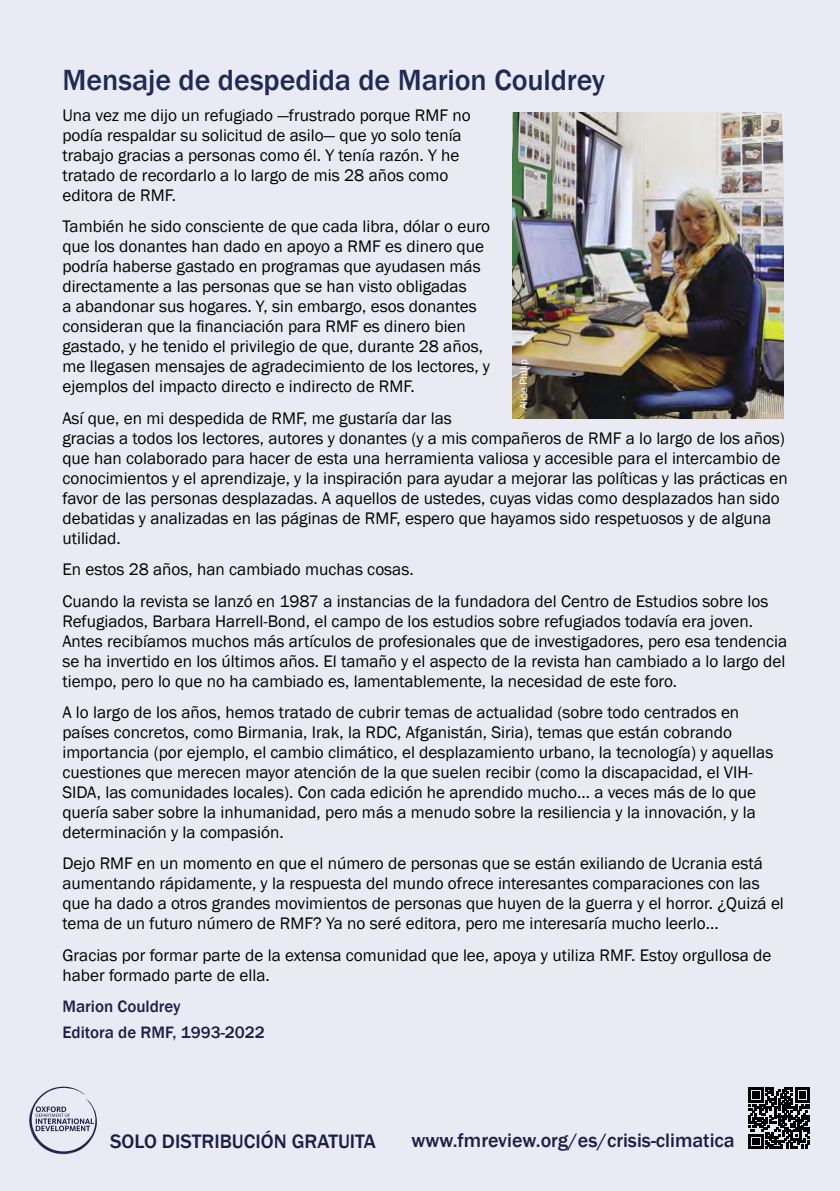
<style>
.page{position:relative;width:840px;height:1191px;background:#fff}
.page>*{position:absolute;margin:0;border:0;box-sizing:border-box;transform-origin:0 0}
.t1{font:500 30px "Franklin Gothic";letter-spacing:-.005em;color:#202b53}
.t2{font:500 20px "Franklin Gothic";color:#1c1e44}
.t3{font:17.2px/20px "Franklin Gothic";color:#000}
.t4{font:500 17px/25.8px "Franklin Gothic";color:#1c1e44}
.t5{font:11px "Franklin Gothic";color:#fff}
</style>
<div class="page">
<div style="left:0;top:0;width:839px;height:1191px;background:#eaeaf4"></div>
<img style="left:512px;top:113px;width:270px;height:305px">
<svg style="left:748px;top:1087px;width:61px;height:62px"></svg>
<svg style="left:29px;top:1086px;width:68px;height:69px"></svg>
<h1 class="t1" style="left:62px;top:61px;width:544px">Mensaje de despedida de Marion Couldrey</h1>
<p class="t3" style="left:62px;top:106px;width:409px">Una vez me dijo un refugiado —frustrado porque RMF no podía respaldar su solicitud de asilo— que yo solo tenía trabajo gracias a personas como él. Y tenía razón. Y he tratado de recordarlo a lo largo de mis 28 años como editora de RMF.</p>
<p class="t3" style="left:62px;top:217px;width:429px">También he sido consciente de que cada libra, dólar o euro que los donantes han dado en apoyo a RMF es dinero que podría haberse gastado en programas que ayudasen más directamente a las personas que se han visto obligadas<br>a abandonar sus hogares. Y, sin embargo, esos donantes consideran que la financiación para RMF es dinero bien gastado, y he tenido el privilegio de que, durante 28 años, me llegasen mensajes de agradecimiento de los lectores, y ejemplos del impacto directo e indirecto de RMF.</p>
<p class="t3" style="left:62px;top:408px;width:726px">Así que, en mi despedida de RMF, me gustaría dar las<br>gracias a todos los lectores, autores y donantes (y a mis compañeros de RMF a lo largo de los años) que han colaborado para hacer de esta una herramienta valiosa y accesible para el intercambio de conocimientos y el aprendizaje, y la inspiración para ayudar a mejorar las políticas y las prácticas en favor de las personas desplazadas. A aquellos de ustedes, cuyas vidas como desplazados han sido debatidas y analizadas en las páginas de RMF, espero que hayamos sido respetuosos y de alguna utilidad.</p>
<p class="t3" style="left:62px;top:554px;width:707px;line-height:31.4px">En estos 28 años, han cambiado muchas cosas.<br>Cuando la revista se lanzó en 1987 a instancias de la fundadora del Centro de Estudios sobre los</p>
<p class="t3" style="left:62px;top:611px;width:725px">Refugiados, Barbara Harrell-Bond, el campo de los estudios sobre refugiados todavía era joven.<br>Antes recibíamos muchos más artículos de profesionales que de investigadores, pero esa tendencia se ha invertido en los últimos años. El tamaño y el aspecto de la revista han cambiado a lo largo del tiempo, pero lo que no ha cambiado es, lamentablemente, la necesidad de este foro.</p>
<p class="t3" style="left:62px;top:702px;width:712px">A lo largo de los años, hemos tratado de cubrir temas de actualidad (sobre todo centrados en países concretos, como Birmania, Irak, la RDC, Afganistán, Siria), temas que están cobrando importancia (por ejemplo, el cambio climático, el desplazamiento urbano, la tecnología) y aquellas cuestiones que merecen mayor atención de la que suelen recibir (como la discapacidad, el VIH-SIDA, las comunidades locales). Con cada edición he aprendido mucho... a veces más de lo que quería saber sobre la inhumanidad, pero más a menudo sobre la resiliencia y la innovación, y la determinación y la compasión.</p>
<p class="t3" style="left:62px;top:854px;width:722px">Dejo RMF en un momento en que el número de personas que se están exiliando de Ucrania está aumentando rápidamente, y la respuesta del mundo ofrece interesantes comparaciones con las que ha dado a otros grandes movimientos de personas que huyen de la guerra y el horror. ¿Quizá el tema de un futuro número de RMF? Ya no seré editora, pero me interesaría mucho leerlo...</p>
<p class="t3" style="left:62px;top:945px;width:710px">Gracias por formar parte de la extensa comunidad que lee, apoya y utiliza RMF. Estoy orgullosa de haber formado parte de ella.</p>
<p class="t4" style="left:62px;top:994px;width:204px">Marion Couldrey<br>Editora de RMF, 1993-2022</p>
<p class="t5" style="left:516px;top:409px;width:52px;rotate:-90deg">Alice Philip</p>
<p class="t2" style="left:110px;top:1128px;width:267px">SOLO DISTRIBUCIÓN GRATUITA</p>
<p class="t2" style="left:411px;top:1128px;width:324px">www.fmreview.org/es/crisis-climatica</p>
</div>
